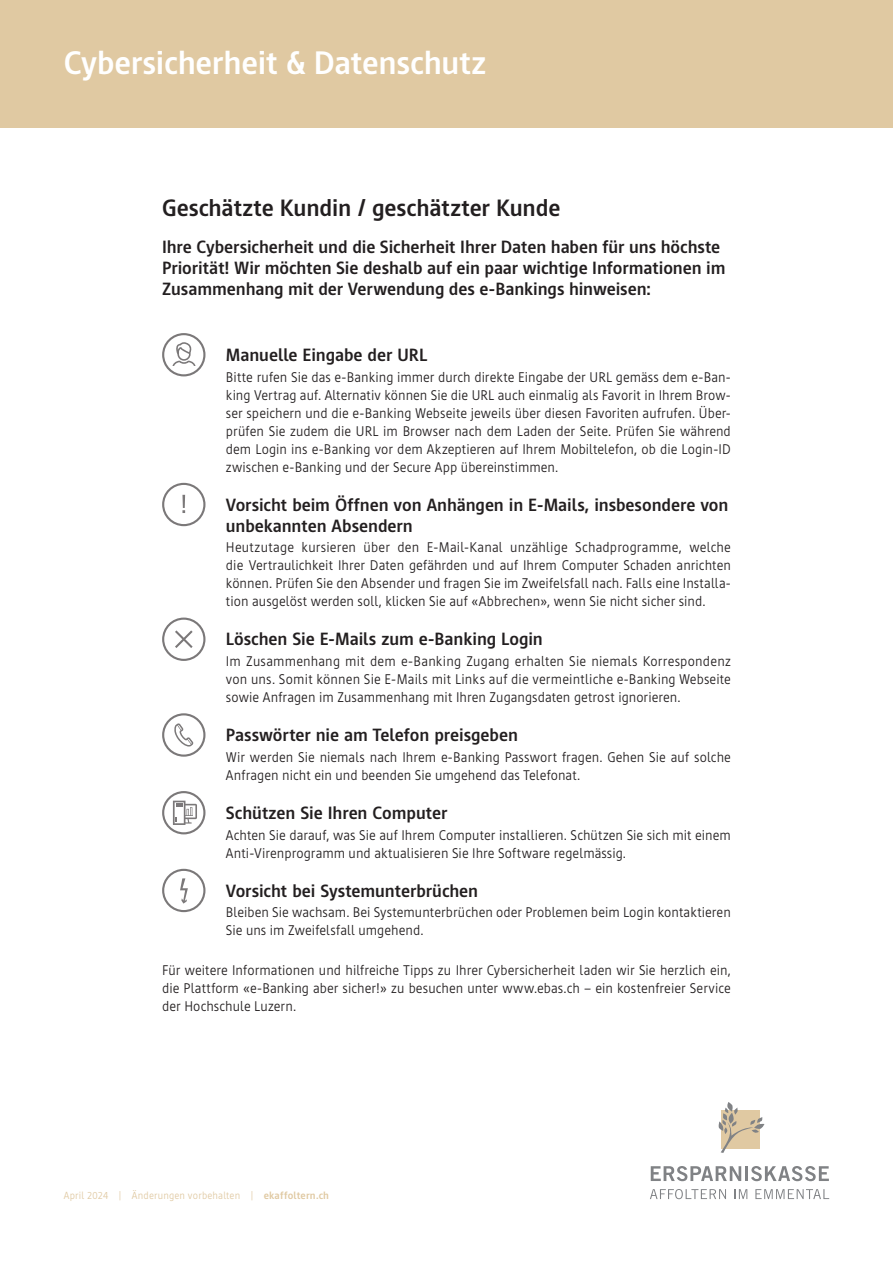
<style>
.page{position:relative;width:893px;height:1263px;background:#fff}
.page>*{position:absolute;margin:0;border:0;box-sizing:border-box;transform-origin:0 0}
.t1{font:700 33px "Cast";letter-spacing:-.005em;color:#fff}
.t2{font:700 24px "Cast";color:#231f20}
.t3{font:700 18px/21px "Cast";color:#231f20}
.t4{font:300 14.25px/18px "Cast";letter-spacing:.005em;color:#231f20;text-align:justify}
.t5{font:300 10.5px "Cast";letter-spacing:.02em;color:#e0c9a2}
.s1{font-weight:700}
</style>
<div class="page">
<div style="left:0;top:0;width:893px;height:128px;background:#e0c9a2"></div>
<svg style="left:162px;top:333px;width:43px;height:43px"></svg>
<svg style="left:162px;top:483px;width:43px;height:43px"></svg>
<svg style="left:162px;top:617px;width:43px;height:44px"></svg>
<svg style="left:162px;top:713px;width:43px;height:44px"></svg>
<svg style="left:162px;top:791px;width:43px;height:43px"></svg>
<svg style="left:162px;top:869px;width:43px;height:43px"></svg>
<svg style="left:651px;top:1166px;width:90px;height:15px"></svg>
<hr style="left:745px;top:1166px;width:3px;height:15px;background:#808285">
<svg style="left:751px;top:1166px;width:78px;height:15px"></svg>
<svg style="left:650px;top:1189px;width:76px;height:10px"></svg>
<svg style="left:734px;top:1189px;width:13px;height:10px"></svg>
<svg style="left:755px;top:1189px;width:74px;height:10px"></svg>
<svg style="left:718px;top:1102px;width:46px;height:51px"></svg>
<h1 class="t1" style="left:64px;top:44px;width:424px">Cybersicherheit &amp; Datenschutz</h1>
<h2 class="t2" style="left:162px;top:194px;width:400px">Geschätzte Kundin / geschätzter Kunde</h2>
<p class="t3" style="left:162px;top:236px;width:565px">Ihre Cybersicherheit und die Sicherheit Ihrer Daten haben für uns höchste<br>Priorität! Wir möchten Sie deshalb auf ein paar wichtige Informationen im<br>Zusammenhang mit der Verwendung des e-Bankings hinweisen:</p>
<p class="t3" style="left:226px;top:344px;width:203px">Manuelle Eingabe der URL</p>
<p class="t4" style="left:226px;top:368px;width:506px">Bitte rufen Sie das e-Banking immer durch direkte Eingabe der URL gemäss dem e-Ban&shy;king Vertrag auf. Alternativ können Sie die URL auch einmalig als Favorit in Ihrem Brow&shy;ser speichern und die e-Banking Webseite jeweils über diesen Favoriten aufrufen. Über&shy;prüfen Sie zudem die URL im Browser nach dem Laden der Seite. Prüfen Sie während dem Login ins e-Banking vor dem Akzeptieren auf Ihrem Mobiltelefon, ob die Login-ID zwischen e-Banking und der Secure App übereinstimmen.</p>
<p class="t3" style="left:226px;top:494px;width:504px">Vorsicht beim Öffnen von Anhängen in E-Mails, insbesondere von unbekannten Absendern</p>
<p class="t4" style="left:226px;top:538px;width:506px">Heutzutage kursieren über den E-Mail-Kanal unzählige Schadprogramme, welche die Vertraulichkeit Ihrer Daten gefährden und auf Ihrem Computer Schaden anrichten können. Prüfen Sie den Absender und fragen Sie im Zweifelsfall nach. Falls eine Installa&shy;tion ausgelöst werden soll, klicken Sie auf «Abbrechen», wenn Sie nicht sicher sind.</p>
<p class="t3" style="left:226px;top:628px;width:318px">Löschen Sie E-Mails zum e-Banking Login</p>
<p class="t4" style="left:226px;top:652px;width:506px">Im Zusammenhang mit dem e-Banking Zugang erhalten Sie niemals Korrespondenz von uns. Somit können Sie E-Mails mit Links auf die vermeintliche e-Banking Webseite sowie Anfragen im Zusammenhang mit Ihren Zugangsdaten getrost ignorieren.</p>
<p class="t3" style="left:226px;top:724px;width:294px">Passwörter nie am Telefon preisgeben</p>
<p class="t4" style="left:226px;top:748px;width:506px">Wir werden Sie niemals nach Ihrem e-Banking Passwort fragen. Gehen Sie auf solche<br>Anfragen nicht ein und beenden Sie umgehend das Telefonat.</p>
<p class="t3" style="left:226px;top:802px;width:223px">Schützen Sie Ihren Computer</p>
<p class="t4" style="left:226px;top:826px;width:506px">Achten Sie darauf, was Sie auf Ihrem Computer installieren. Schützen Sie sich mit einem<br>Anti-Virenprogramm und aktualisieren Sie Ihre Software regelmässig.</p>
<p class="t3" style="left:226px;top:880px;width:254px">Vorsicht bei Systemunterbrüchen</p>
<p class="t4" style="left:226px;top:903px;width:506px">Bleiben Sie wachsam. Bei Systemunterbrüchen oder Problemen beim Login kontaktieren<br>Sie uns im Zweifelsfall umgehend.</p>
<p class="t4" style="left:162px;top:961px;width:570px">Für weitere Informationen und hilfreiche Tipps zu Ihrer Cybersicherheit laden wir Sie herzlich ein, die Plattform «e-Banking aber sicher!» zu besuchen unter www.ebas.ch – ein kostenfreier Service der Hochschule Luzern.</p>
<p class="t5" style="left:64px;top:1190px;width:267px">April 2024 | Änderungen vorbehalten | <span class="s1">ekaffoltern.ch</span></p>
</div>
